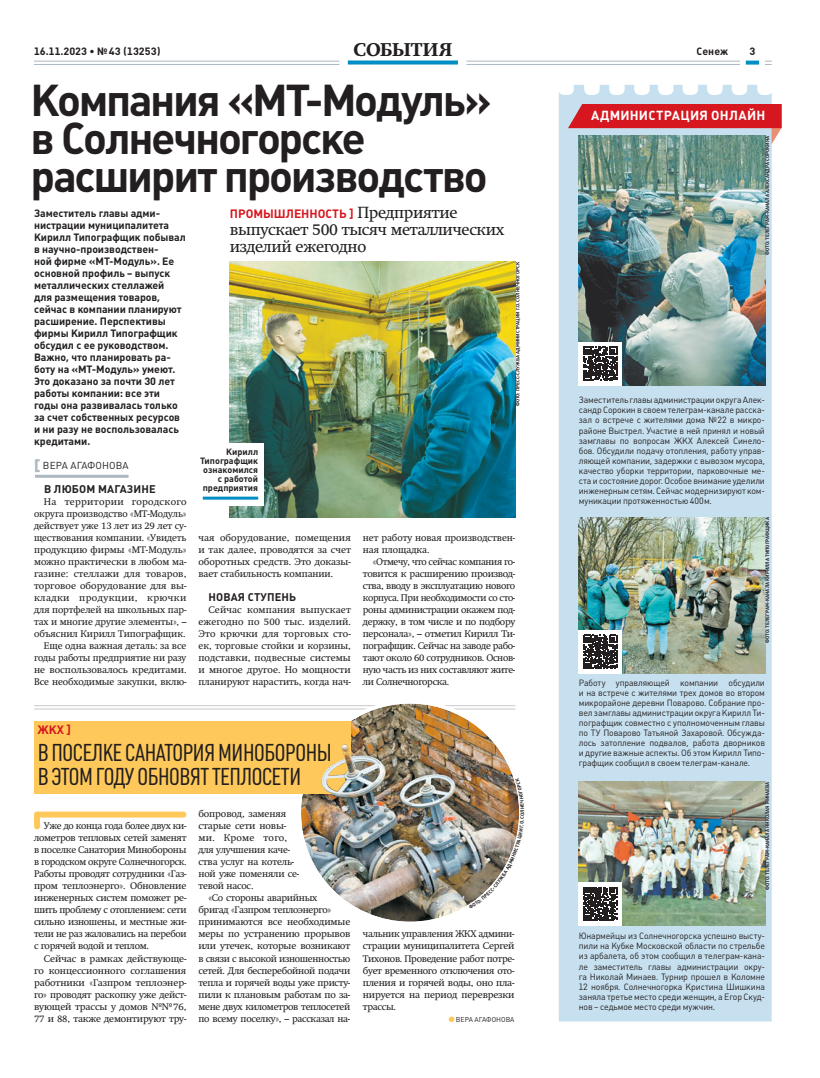
<style>
.page{position:relative;width:820px;height:1078px;background:#fff}
.page>*{position:absolute;margin:0;border:0;box-sizing:border-box;transform-origin:0 0}
.Текст_Заголовок_44{font:700 44px/38px "Plumb";letter-spacing:-.05em;color:#231f20}
.Текст_Заголовок_24{font:24px/24px "Plumb Cond";letter-spacing:-.015em;color:#231f20}
.Колонтитул_Рубрика{font:18px "Swift Extra Bold C";letter-spacing:.01em;color:#231f20}
.Текст_Рубрика_Подзаголовок{font:16px/17px "Swift C";letter-spacing:-.02em;color:#231f20}
.t1{font:700 13px "Plumb";letter-spacing:.02em;color:#fff}
.Текст_Рубрика_Подзаголовок-2{font:700 12px "Plumb";color:#d7171f}
.Текст_Рубрика{font:700 12px "Plumb";color:#d7171f}
.Текст_Главка{font:700 11px "Plumb";letter-spacing:.015em;color:#231f20}
.Текст_Лид{font:700 10.5px/12px "Plumb";letter-spacing:-.005em;color:#231f20}
.t2{font:10px "Plumb";letter-spacing:.015em;color:#231f20}
.Текст{font:9.6px/12px "Swift C";letter-spacing:-.02em;color:#231f20;text-align:justify}
.t3{font:9px/10px "Plumb";letter-spacing:-.015em;color:#231f20;text-align:justify}
.Фото_Подпись{font:700 9px/9px "Plumb";color:#231f20;text-align:right}
.Текст_Автор_в_конце{font:7px "Plumb";color:#231f20}
.Фото_Автор{font:700 4.9px "Plumb";letter-spacing:-.005em;color:#231f20}
.s1{font-family:"Swift C";font-weight:400;font-size:16px;color:#231f20}
.s2{font-weight:900;font-size:15px;color:#adb8c0}
.s3{font-size:17px;color:#fec95a}
</style>
<div class="page">
<hr style="left:34px;top:61px;width:737px;height:1px;background:#adb8c0">
<hr style="left:34px;top:64px;width:737px;height:1px;background:#adb8c0">
<div style="left:739px;top:43px;width:25px;height:30px;background:#fff"></div>
<svg style="left:745px;top:61px;width:13px;height:4px"></svg>
<div style="left:37px;top:811px;width:146px;height:6px;background:#fec95a"></div>
<div style="left:34px;top:814px;width:6px;height:12px;background:#fec95a"></div>
<div style="left:339px;top:59px;width:127px;height:6px;background:#fff"></div>
<svg style="left:348px;top:60px;width:110px;height:4px"></svg>
<div style="left:558px;top:85px;width:213px;height:936px;background:#c7e0ef"></div>
<svg style="left:567px;top:104px;width:214px;height:40px;background:#d04f58"></svg>
<img style="left:578px;top:136px;width:186px;height:249px">
<img style="left:578px;top:517px;width:186px;height:156px">
<img style="left:578px;top:781px;width:186px;height:144px">
<div style="left:578px;top:342px;width:43px;height:43px;background:#fff"></div>
<svg style="left:583px;top:346px;width:34px;height:34px"></svg>
<div style="left:578px;top:630px;width:43px;height:43px;background:#fff"></div>
<svg style="left:583px;top:634px;width:34px;height:34px"></svg>
<div style="left:578px;top:882px;width:43px;height:43px;background:#fff"></div>
<svg style="left:583px;top:887px;width:34px;height:33px"></svg>
<hr style="left:35px;top:474px;width:93px;height:3px;background:#adb8c0">
<hr style="left:34px;top:708px;width:481px;height:1px;background:#c7c8ca">
<hr style="left:34px;top:705px;width:481px;height:1px;background:#c7c8ca">
<img style="left:301px;top:703px;width:218px;height:218px;border-radius:109px">
<div style="left:34px;top:721px;width:317px;height:72px;background:#fec95a"></div>
<img style="left:320px;top:744px;width:65px;height:53px">
<img style="left:230px;top:262px;width:285px;height:255px">
<div style="left:192px;top:443px;width:72px;height:62px;background:#fff"></div>
<hr style="left:203px;top:496px;width:55px;height:3px;background:#008ec4">
<img style="left:468px;top:777px;width:51px;height:128px">
<p class="Колонтитул_Рубрика" style="left:353px;top:39px;width:100px">СОБЫТИЯ</p>
<p class="Текст_Лид" style="left:34px;top:45px;width:128px">16.11.2023 • №43 (13253)</p>
<p class="Текст_Лид" style="left:696px;top:45px;width:33px">Сенеж</p>
<p class="Текст_Лид" style="left:749px;top:44px;width:7px">3</p>
<p class="Текст_Заголовок_44" style="left:31px;top:80px;width:462px">Компания «МТ-Модуль» в Солнечногорске расширит производство</p>
<p class="Текст_Рубрика_Подзаголовок-2" style="left:230px;top:205px;width:229px">ПРОМЫШЛЕННОСТЬ ] <span class="s1">Предприятие</span></p>
<p class="Текст_Рубрика_Подзаголовок" style="left:230px;top:221px;width:276px">выпускает 500 тысяч металлических изделий ежегодно</p>
<p class="Текст_Лид" style="left:34px;top:207px;width:153px">Заместитель главы адми&shy;нистрации муниципалитета<br>Кирилл Типографщик побывал в научно-производствен-<br>ной фирме «МТ-Модуль». Ее основной профиль – выпуск металлических стеллажей<br>для размещения товаров, сейчас в компании планируют расширение. Перспективы фирмы Кирилл Типографщик обсудил с ее руководством.<br>Важно, что планировать ра&shy;боту на «МТ-Модуль» умеют.<br>Это доказано за почти 30 лет работы компании: все эти годы она развивалась только за счет собственных ресурсов и ни разу не воспользовалась кредитами.</p>
<p class="t2" style="left:34px;top:459px;width:96px"><span class="s2">[</span> ВЕРА АГАФОНОВА</p>
<p class="Текст_Главка" style="left:44px;top:482px;width:113px">В ЛЮБОМ МАГАЗИНЕ</p>
<p class="Текст" style="left:34px;top:495px;width:154px;text-indent:10px">На территории городского округа производство «МТ-Модуль» действует уже 13 лет из 29 лет су&shy;ществования компании. «Увидеть продукцию фирмы «МТ-Модуль» можно практически в любом ма&shy;газине: стеллажи для товаров, торговое оборудование для вы&shy;кладки продукции, крючки для портфелей на школьных пар&shy;тах и многие другие элементы», – объяснил Кирилл Типографщик.</p>
<p class="Текст" style="left:34px;top:639px;width:154px;text-indent:10px">Еще одна важная деталь: за все годы работы предприятие ни разу не воспользовалось кредитами.<br>Все необходимые закупки, вклю-</p>
<p class="Фото_Автор" style="left:514px;top:406px;width:146px;rotate:-90deg">ФОТО: ПРЕСС-СЛУЖБА АДМИНИСТРАЦИИ Г.О. СОЛНЕЧНОГОРСК</p>
<p class="Фото_Подпись" style="left:200px;top:447px;width:59px">Кирилл<br>Типографщик ознакомился с работой предприятия</p>
<p class="Текст" style="left:198px;top:531px;width:154px">чая оборудование, помещения и так далее, проводятся за счет оборотных средств. Это доказы&shy;вает стабильность компании.</p>
<p class="Текст_Главка" style="left:208px;top:590px;width:89px">НОВАЯ СТУПЕНЬ</p>
<p class="Текст" style="left:198px;top:603px;width:154px;text-indent:10px">Сейчас компания выпускает ежегодно по 500 тыс. изделий.<br>Это крючки для торговых сто&shy;ек, торговые стойки и корзины, подставки, подвесные системы и многое другое. Но мощности планируют нарастить, когда нач-</p>
<p class="Текст" style="left:363px;top:531px;width:154px">нет работу новая производствен&shy;ная площадка.</p>
<p class="Текст" style="left:363px;top:555px;width:154px;text-indent:10px">«Отмечу, что сейчас компания го&shy;товится к расширению производ&shy;ства, вводу в эксплуатацию нового корпуса. При необходимости со сто&shy;роны администрации окажем под&shy;держку, в том числе и по подбору персонала», – отметил Кирилл Ти&shy;пографщик. Сейчас на заводе рабо&shy;тают около 60 сотрудников. Основ&shy;ную часть из них составляют жите&shy;ли Солнечногорска.</p>
<p class="Текст_Рубрика" style="left:38px;top:722px;width:35px">ЖКХ ]</p>
<p class="Текст_Заголовок_24" style="left:38px;top:740px;width:295px">В ПОСЕЛКЕ САНАТОРИЯ МИНОБОРОНЫ<br>В ЭТОМ ГОДУ ОБНОВЯТ ТЕПЛОСЕТИ</p>
<p class="Текст" style="left:34px;top:819px;width:154px;text-indent:10px">Уже до конца года более двух ки&shy;лометров тепловых сетей заменят в поселке Санатория Минобороны в городском округе Солнечногорск.<br>Работы проводят сотрудники «Газ&shy;пром теплоэнерго». Обновление инженерных систем поможет ре&shy;шить проблему с отоплением: сети сильно изношены, и местные жи&shy;тели не раз жаловались на перебои с горячей водой и теплом.</p>
<p class="Текст" style="left:34px;top:951px;width:154px;text-indent:10px">Сейчас в рамках действующе&shy;го концессионного соглашения работники «Газпром теплоэнер&shy;го» проводят раскопку уже дейст&shy;вующей трассы у домов №№76, 77 и 88, также демонтируют тру-</p>
<p class="Текст" style="left:198px;top:807px;width:102px;text-align:left">бопровод, заменяя старые сети новы&shy;ми. Кроме того, для улучшения каче&shy;ства услуг на котель&shy;ной уже поменяли се&shy;тевой насос.</p>
<p class="Текст" style="left:198px;top:891px;width:153px;text-align:left;text-indent:10px">«Со стороны аварийных<br>бригад «Газпром теплоэнерго» принимаются все необходимые меры по устранению прорывов или утечек, которые возникают в связи с высокой изношенностью сетей. Для бесперебойной подачи тепла и горячей воды уже присту&shy;пили к плановым работам по за&shy;мене двух километров теплосетей по всему поселку», – рассказал на-</p>
<p class="Текст" style="left:363px;top:927px;width:153px">чальник управления ЖКХ админи&shy;страции муниципалитета Сергей Тихонов. Проведение работ потре&shy;бует временного отключения ото&shy;пления и горячей воды, оно пла&shy;нируется на период переврезки трассы.</p>
<p class="Текст_Автор_в_конце" style="left:447px;top:1014px;width:69px"><span class="s3">•</span>ВЕРА АГАФОНОВА</p>
<p class="t1" style="left:591px;top:107px;width:176px">АДМИНИСТРАЦИЯ ОНЛАЙН</p>
<p class="Фото_Автор" style="left:763px;top:255px;width:120px;rotate:-90deg">ФОТО: ТЕЛЕГРАМ-КАНАЛА АЛЕКСАНДРА СОРОКИНА</p>
<p class="t3" style="left:578px;top:395px;width:188px">Заместитель главы администрации округа Алек&shy;сандр Сорокин в своем телеграм-канале расска&shy;зал о встрече с жителями дома №22 в микро&shy;районе Выстрел. Участие в ней принял и новый замглавы по вопросам ЖКХ Алексей Синело&shy;бов. Обсудили подачу отопления, работу управ&shy;ляющей компании, задержки с вывозом мусора, качество уборки территории, парковочные ме&shy;ста и состояние дорог. Особое внимание уделили инженерным сетям. Сейчас модернизируют ком&shy;муникации протяженностью 400м.</p>
<p class="Фото_Автор" style="left:763px;top:642px;width:127px;rotate:-90deg">ФОТО: ТЕЛЕГРАМ-КАНАЛА КИРИЛЛА ТИПОГРАФЩИКА</p>
<p class="t3" style="left:578px;top:677px;width:188px">Работу управляющей компании обсудили и на встрече с жителями трех домов во втором микрорайоне деревни Поварово. Собрание про&shy;вел замглавы администрации округа Кирилл Ти&shy;пографщик совместно с уполномоченным главы по ТУ Поварово Татьяной Захаровой. Обсужда&shy;лось затопление подвалов, работа дворников и другие важные аспекты. Об этом Кирилл Типо&shy;графщик сообщил в своем телеграм-канале.</p>
<p class="Фото_Автор" style="left:763px;top:889px;width:110px;rotate:-90deg">ФОТО: ТЕЛЕГРАМ-КАНАЛА НИКОЛАЯ МИНАЕВА</p>
<p class="t3" style="left:578px;top:930px;width:188px">Юнармейцы из Солнечногорска успешно высту&shy;пили на Кубке Московской области по стрельбе из арбалета, об этом сообщил в телеграм-кана&shy;ле заместитель главы администрации окру&shy;га Николай Минаев. Турнир прошел в Коломне 12 ноября. Солнечногорка Кристина Шишкина заняла третье место среди женщин, а Егор Скуд&shy;нов – седьмое место среди мужчин.</p>
</div>
